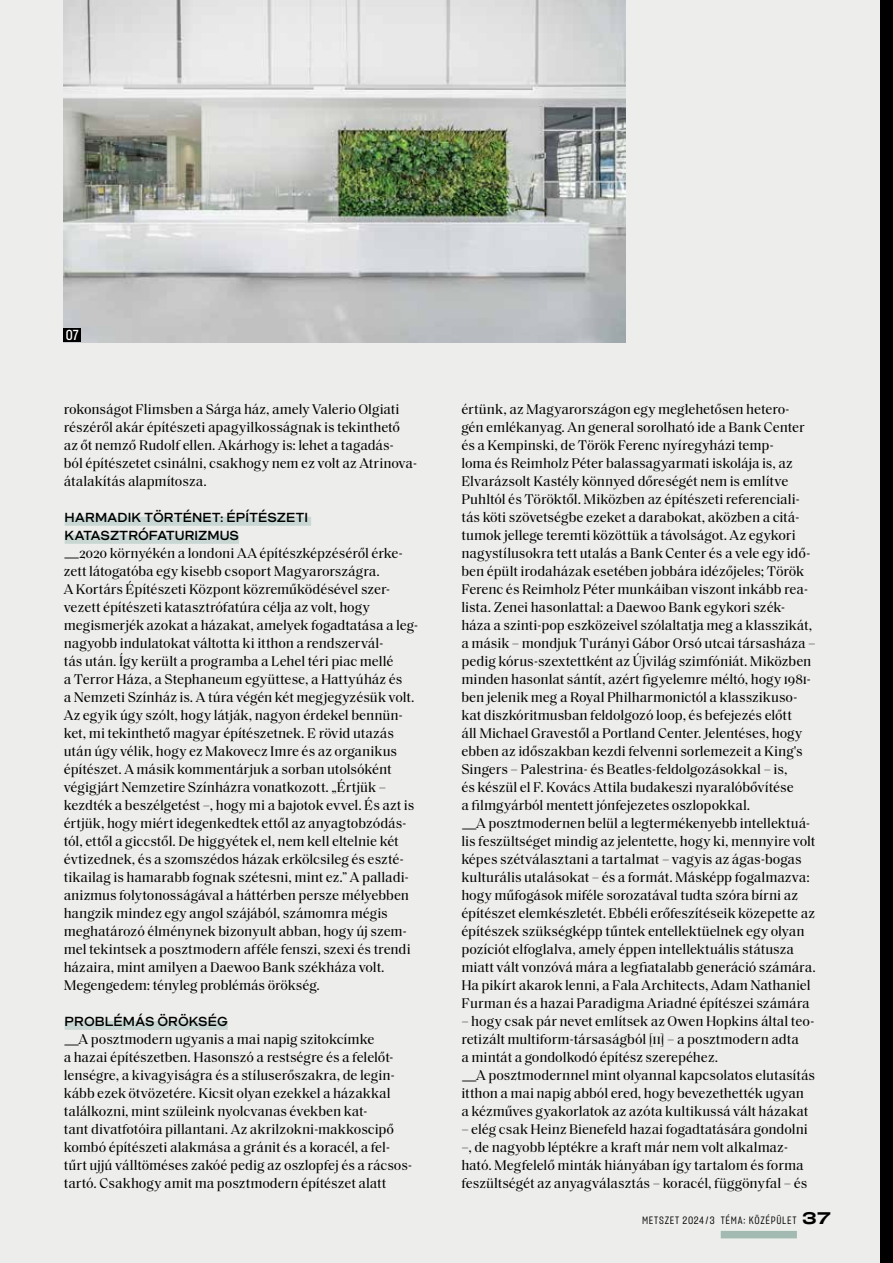
<style>
.page{position:relative;width:893px;height:1263px;background:#edeeeb}
.page>*{position:absolute;margin:0;border:0;box-sizing:border-box;transform-origin:0 0}
.t1{font:14.25px/18px "Saol Text";letter-spacing:-.005em;color:#000}
.t2{font:14.25px "Sharp Grotesk Medium 15";color:#fff}
.t3{font:700 13.5px/18px "Mid Century Sans Sm";color:#000}
.t4{font:10.5px "Sharp Grotesk Book 15";letter-spacing:.065em;color:#000}
.s1{font-family:"Mid Century Sans"}
.s2{font-family:"Sharp Grotesk Medium 25";font-size:16.5px}
</style>
<div class="page">
<div style="left:65px;top:517px;width:246px;height:9px;background:#c8d7d3"></div>
<div style="left:65px;top:535px;width:174px;height:9px;background:#c8d7d3"></div>
<div style="left:65px;top:1021px;width:163px;height:9px;background:#c8d7d3"></div>
<img style="left:64px;top:0;width:561px;height:342px">
<div style="left:64px;top:328px;width:17px;height:14px;background:#000"></div>
<div style="left:880px;top:0;width:13px;height:1263px;background:#000"></div>
<div style="left:721px;top:1231px;width:76px;height:7px;background:#a2bab1"></div>
<p class="t2" style="left:66px;top:325px;width:14px">07</p>
<p class="t1" style="left:64px;top:399px;width:355px">rokonságot Flimsben a Sárga ház, amely Valerio Olgiati részéről akár építészeti apagyilkosságnak is tekinthető az őt nemző Rudolf ellen. Akárhogy is: lehet a tagadás-<br>ból építészetet csinálni, csakhogy nem ez volt az Atrinova&shy;átalakítás alapmítosza.</p>
<p class="t3" style="left:65px;top:508px;width:245px">HARMADIK TÖRTÉNET: ÉPÍTÉSZETI<br>KATASZTRÓFATURIZMUS</p>
<p class="t1" style="left:64px;top:543px;width:356px"><span class="s1">—</span>2020 környékén a londoni AA építészképzéséről érke&shy;zett látogatóba egy kisebb csoport Magyarországra.<br>A Kortárs Építészeti Központ közreműködésével szer&shy;vezett építészeti katasztrófatúra célja az volt, hogy megismerjék azokat a házakat, amelyek fogadtatása a leg&shy;nagyobb indulatokat váltotta ki itthon a rendszervál-<br>tás után. Így került a programba a Lehel téri piac mellé<br>a Terror Háza, a Stephaneum együttese, a Hattyúház és<br>a Nemzeti Színház is. A túra végén két megjegyzésük volt.<br>Az egyik úgy szólt, hogy látják, nagyon érdekel bennün&shy;ket, mi tekinthető magyar építészetnek. E rövid utazás után úgy vélik, hogy ez Makovecz Imre és az organikus építészet. A másik kommentárjuk a sorban utolsóként végigjárt Nemzetire Színházra vonatkozott. „Értjük – kezdték a beszélgetést –, hogy mi a bajotok evvel. És azt is értjük, hogy miért idegenkedtek ettől az anyagtobzódás&shy;tól, ettől a giccstől. De higgyétek el, nem kell eltelnie két évtizednek, és a szomszédos házak erkölcsileg és eszté&shy;tikailag is hamarabb fognak szétesni, mint ez.” A palladi&shy;anizmus folytonosságával a háttérben persze mélyebben hangzik mindez egy angol szájából, számomra mégis meghatározó élménynek bizonyult abban, hogy új szem&shy;mel tekintsek a posztmodern afféle fenszi, szexi és trendi házaira, mint amilyen a Daewoo Bank székháza volt.<br>Megengedem: tényleg problémás örökség.</p>
<p class="t3" style="left:65px;top:1012px;width:165px">PROBLÉMÁS ÖRÖKSÉG</p>
<p class="t1" style="left:64px;top:1029px;width:350px"><span class="s1">—</span>A posztmodern ugyanis a mai napig szitokcímke<br>a hazai építészetben. Hasonszó a restségre és a felelőt&shy;lenségre, a kivagyiságra és a stíluserőszakra, de legin&shy;kább ezek ötvözetére. Kicsit olyan ezekkel a házakkal találkozni, mint szüleink nyolcvanas években kat-<br>tant divatfotóira pillantani. Az akrilzokni-makkoscipő kombó építészeti alakmása a gránit és a koracél, a fel&shy;tűrt ujjú válltöméses zakóé pedig az oszlopfej és a rácsos&shy;tartó. Csakhogy amit ma posztmodern építészet alatt</p>
<p class="t1" style="left:461px;top:399px;width:356px">értünk, az Magyarországon egy meglehetősen hetero-<br>gén emlékanyag. An general sorolható ide a Bank Center és a Kempinski, de Török Ferenc nyíregyházi temp-<br>loma és Reimholz Péter balassagyarmati iskolája is, az Elvarázsolt Kastély könnyed dőreségét nem is említve Puhltól és Töröktől. Miközben az építészeti referenciali&shy;tás köti szövetségbe ezeket a darabokat, aközben a citá&shy;tumok jellege teremti közöttük a távolságot. Az egykori nagystílusokra tett utalás a Bank Center és a vele egy idő&shy;ben épült irodaházak esetében jobbára idézőjeles; Török Ferenc és Reimholz Péter munkáiban viszont inkább rea&shy;lista. Zenei hasonlattal: a Daewoo Bank egykori szék&shy;háza a szinti-pop eszközeivel szólaltatja meg a klasszikát, a másik – mondjuk Turányi Gábor Orsó utcai társasháza – pedig kórus-szextettként az Újvilág szimfóniát. Miközben minden hasonlat sántít, azért figyelemre méltó, hogy 1981- ben jelenik meg a Royal Philharmonictól a klasszikuso&shy;kat diszkóritmusban feldolgozó loop, és befejezés előtt<br>áll Michael Gravestől a Portland Center. Jelentéses, hogy ebben az időszakban kezdi felvenni sorlemezeit a King's Singers – Palestrina- és Beatles-feldolgozásokkal – is,<br>és készül el F. Kovács Attila budakeszi nyaralóbővítése<br>a filmgyárból mentett jónfejezetes oszlopokkal.<br><span class="s1">—</span>A posztmodernen belül a legtermékenyebb intellektuá&shy;lis feszültséget mindig az jelentette, hogy ki, mennyire volt képes szétválasztani a tartalmat – vagyis az ágas-bogas kulturális utalásokat – és a formát. Másképp fogalmazva: hogy műfogások miféle sorozatával tudta szóra bírni az építészet elemkészletét. Ebbéli erőfeszítéseik közepette az építészek szükségképp tűntek entellektüelnek egy olyan pozíciót elfoglalva, amely éppen intellektuális státusza miatt vált vonzóvá mára a legfiatalabb generáció számára.<br>Ha pikírt akarok lenni, a Fala Architects, Adam Nathaniel Furman és a hazai Paradigma Ariadné építészei számára</p>
<p class="t1" style="left:461px;top:1011px;width:355px">– hogy csak pár nevet említsek az Owen Hopkins által teo&shy;retizált multiform-társaságból [11] – a posztmodern adta<br>a mintát a gondolkodó építész szerepéhez.<br><span class="s1">—</span>A posztmodernnel mint olyannal kapcsolatos elutasítás itthon a mai napig abból ered, hogy bevezethették ugyan<br>a kézműves gyakorlatok az azóta kultikussá vált házakat</p>
<p class="t1" style="left:461px;top:1119px;width:348px">– elég csak Heinz Bienefeld hazai fogadtatására gondolni –, de nagyobb léptékre a kraft már nem volt alkalmaz&shy;ható. Megfelelő minták hiányában így tartalom és forma feszültségét az anyagválasztás – koracél, függönyfal – és</p>
<p class="t4" style="left:642px;top:1213px;width:190px">METSZET 2024/3 TÉMA: KÖZÉPÜLET <span class="s2">37</span></p>
</div>
